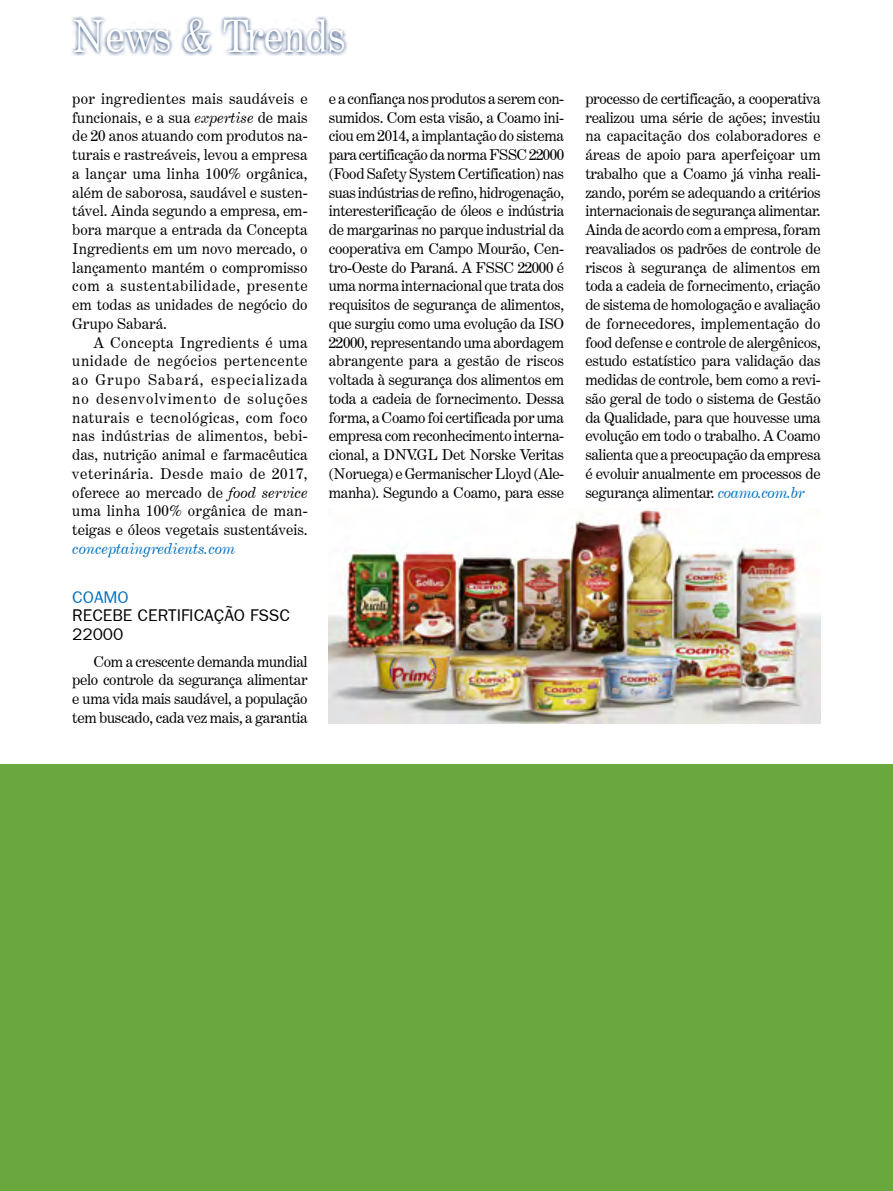
<style>
.page{position:relative;width:893px;height:1191px;background:#fff}
.page>*{position:absolute;margin:0;border:0;box-sizing:border-box;transform-origin:0 0}
.t1{font:45px "Century Expanded BT";color:#fff;scale:.9 1}
.legenda-tittle{font:16.95px/18.8px "Frankfurt Gothic";color:#000}
.tittle-azul{font:16.95px "Frankfurt Gothic";color:#0070c0}
.texto{font:15px/18.8px "Century Expanded BT";letter-spacing:-.02em;color:#000;text-align:justify}
.s1{font-style:italic}
.s2{font-style:italic;color:#0070c0}
</style>
<div class="page">
<svg style="left:72px;top:16px;width:275px;height:39px"></svg>
<img style="left:329px;top:508px;width:492px;height:216px">
<div style="left:0;top:764px;width:893px;height:427px;background:#69a83d"></div>
<h1 class="t1" style="left:72px;top:8px;width:306px">News &amp; Trends</h1>
<p class="texto" style="left:72px;top:89px;width:237px">por ingredientes mais saudáveis e funcionais, e a sua <span class="s1">expertise</span> de mais de 20 anos atuando com produtos na&shy;turais e rastreáveis, levou a empresa a lançar uma linha 100% orgânica, além de saborosa, saudável e susten&shy;tável. Ainda segundo a empresa, em&shy;bora marque a entrada da Concepta Ingredients em um novo mercado, o lançamento mantém o compromisso com a sustentabilidade, presente em todas as unidades de negócio do Grupo Sabará.</p>
<p class="texto" style="left:72px;top:333px;width:237px;text-indent:21px">A Concepta Ingredients é uma unidade de negócios pertencente ao Grupo Sabará, especializada no desenvolvimento de soluções naturais e tecnológicas, com foco nas indústrias de alimentos, bebi&shy;das, nutrição animal e farmacêutica veterinária. Desde maio de 2017, oferece ao mercado de <span class="s1">food service </span>uma linha 100% orgânica de man&shy;teigas e óleos vegetais sustentáveis. <span class="s2">conceptaingredients.com</span></p>
<p class="tittle-azul" style="left:72px;top:587px;width:58px">COAMO</p>
<p class="legenda-tittle" style="left:72px;top:606px;width:219px">RECEBE CERTIFICAÇÃO FSSC<br>22000</p>
<p class="texto" style="left:72px;top:651px;width:237px;text-indent:21px">Com a crescente demanda mundial pelo controle da segurança alimentar e uma vida mais saudável, a população tem buscado, cada vez mais, a garantia</p>
<p class="texto" style="left:329px;top:89px;width:237px">e a confiança nos produtos a serem con&shy;sumidos. Com esta visão, a Coamo ini&shy;ciou em 2014, a implantação do sistema para certificação da norma FSSC 22000 (Food Safety System Certification) nas suas indústrias de refino, hidrogenação, interesterificação de óleos e indústria de margarinas no parque industrial da cooperativa em Campo Mourão, Cen&shy;tro-Oeste do Paraná. A FSSC 22000 é uma norma internacional que trata dos requisitos de segurança de alimentos, que surgiu como uma evolução da ISO 22000, representando uma abordagem abrangente para a gestão de riscos voltada à segurança dos alimentos em toda a cadeia de fornecimento. Dessa forma, a Coamo foi certificada por uma empresa com reconhecimento interna&shy;cional, a DNV.GL Det Norske Veritas (Noruega) e Germanischer Lloyd (Ale&shy;manha). Segundo a Coamo, para esse</p>
<p class="texto" style="left:585px;top:89px;width:237px">processo de certificação, a cooperativa realizou uma série de ações; investiu na capacitação dos colaboradores e áreas de apoio para aperfeiçoar um trabalho que a Coamo já vinha reali&shy;zando, porém se adequando a critérios internacionais de segurança alimentar.<br>Ainda de acordo com a empresa, foram reavaliados os padrões de controle de riscos à segurança de alimentos em toda a cadeia de fornecimento, criação de sistema de homologação e avaliação de fornecedores, implementação do food defense e controle de alergênicos, estudo estatístico para validação das medidas de controle, bem como a revi&shy;são geral de todo o sistema de Gestão da Qualidade, para que houvesse uma evolução em todo o trabalho. A Coamo salienta que a preocupação da empresa é evoluir anualmente em processos de segurança alimentar. <span class="s2">coamo.com.br</span></p>
</div>
